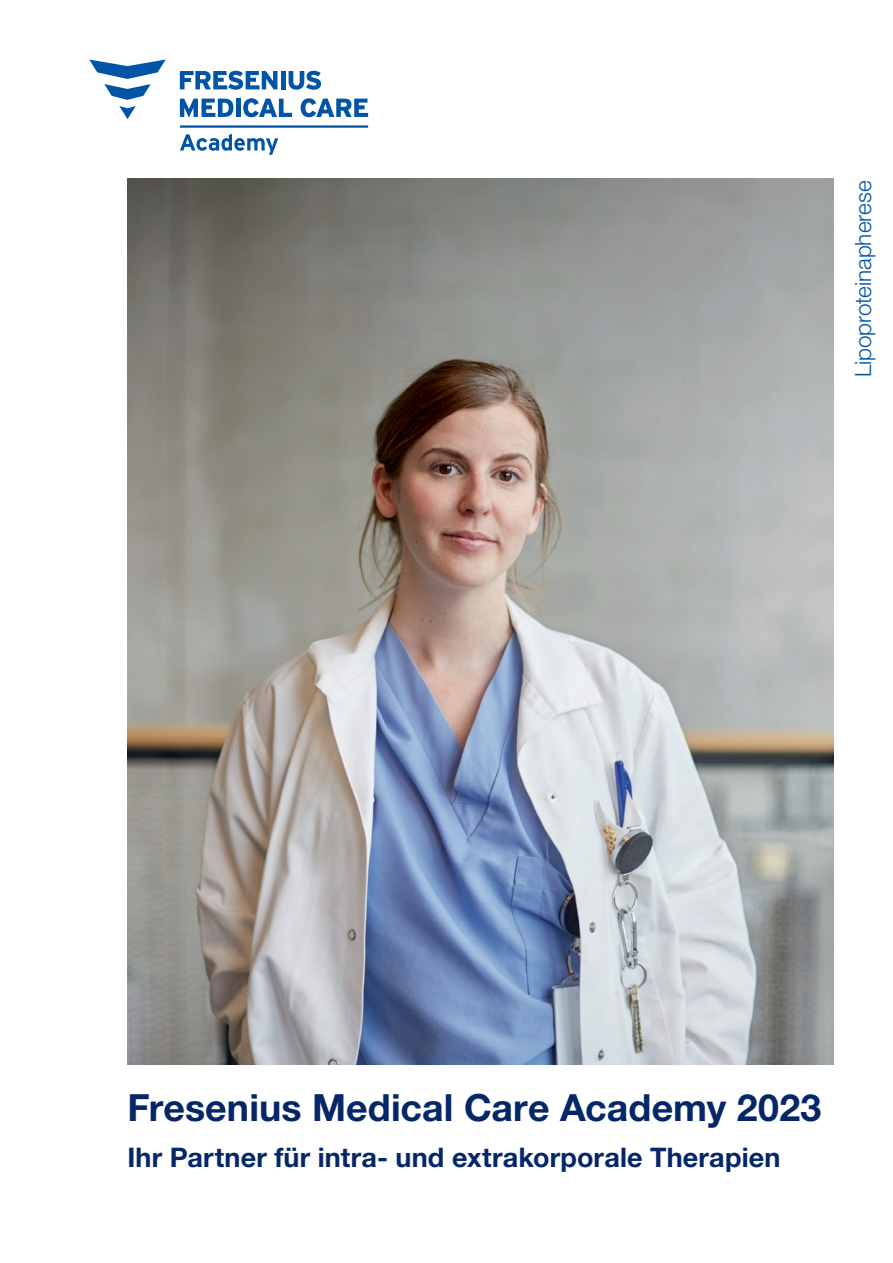
<style>
.page{position:relative;width:893px;height:1263px;background:#fff}
.page>*{position:absolute;margin:0;border:0;box-sizing:border-box;transform-origin:0 0}
.t1{font:700 37.5px "Helvetica Neue LT Pro";letter-spacing:.005em;color:#052667}
.t2{font:700 27px "Helvetica Neue LT Pro";letter-spacing:.005em;color:#052667}
.t3{font:300 22.5px "Helvetica Neue LT Pro";letter-spacing:-.005em;color:#0154a6}
</style>
<div class="page">
<svg style="left:119px;top:106px;width:17px;height:13px"></svg>
<svg style="left:89px;top:60px;width:77px;height:40px"></svg>
<div style="left:236px;top:99px;width:5px;height:18px;background:#0154a6"></div>
<svg style="left:243px;top:98px;width:49px;height:19px"></svg>
<svg style="left:301px;top:98px;width:67px;height:19px"></svg>
<svg style="left:180px;top:99px;width:53px;height:19px"></svg>
<svg style="left:180px;top:71px;width:97px;height:19px"></svg>
<div style="left:281px;top:71px;width:5px;height:18px;background:#0154a6"></div>
<svg style="left:289px;top:71px;width:32px;height:19px"></svg>
<svg style="left:180px;top:134px;width:98px;height:21px"></svg>
<hr style="left:180px;top:125px;width:188px;height:3px;background:#0154a6">
<img style="left:128px;top:179px;width:705px;height:886px">
<p class="t3" style="left:849px;top:377px;width:198px;rotate:-90deg">Lipoproteinapherese</p>
<h1 class="t1" style="left:128px;top:1085px;width:695px">Fresenius Medical Care Academy 2023</h1>
<p class="t2" style="left:128px;top:1141px;width:654px">Ihr Partner für intra- und extrakorporale Therapien</p>
</div>
